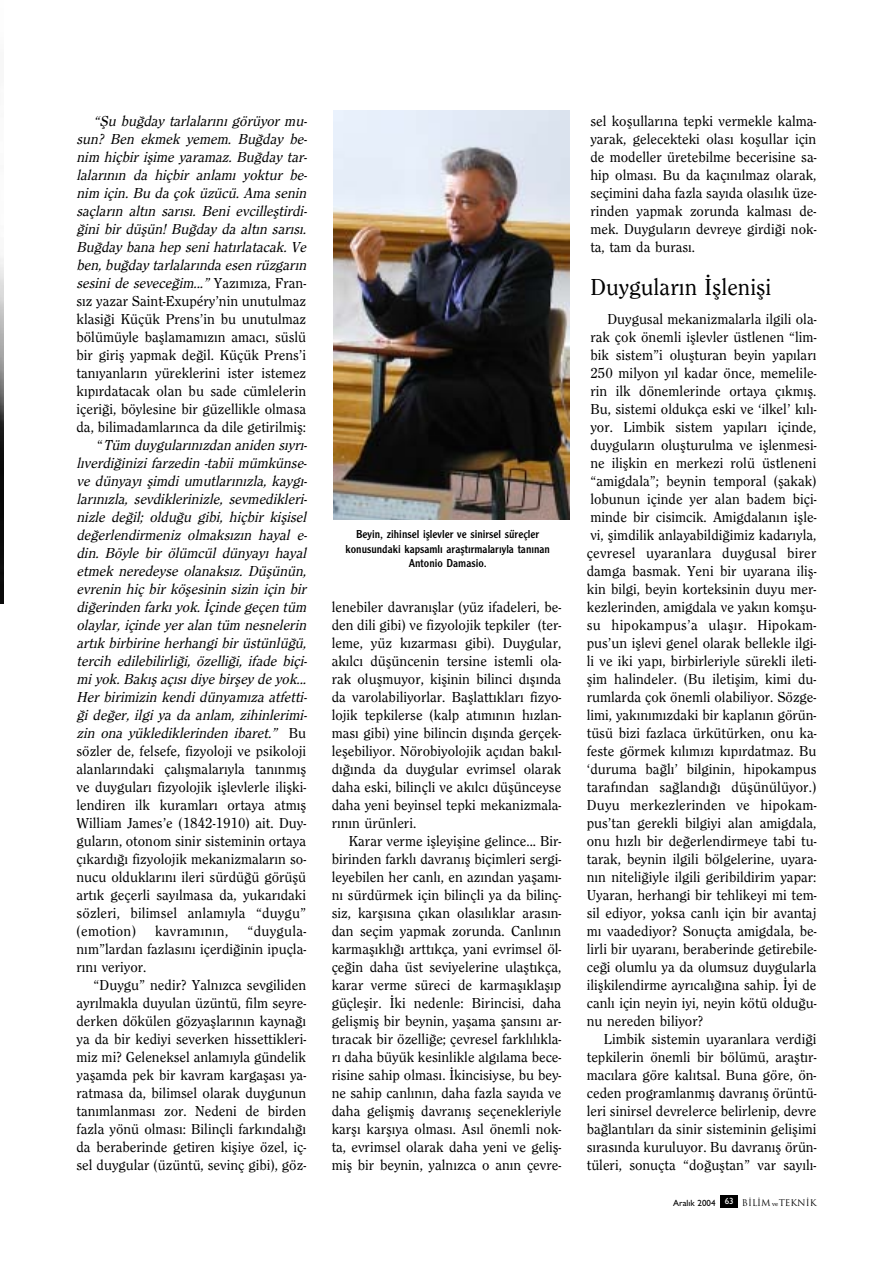
<style>
.page{position:relative;width:893px;height:1263px;background:#fff}
.page>*{position:absolute;margin:0;border:0;box-sizing:border-box;transform-origin:0 0}
.t1{font:500 24px "Clearface";color:#000}
.t2{font:500 15px/18px "Clearface";color:#000;text-align:justify}
.t3{font:italic 500 15px "Clearface";color:#000}
.t4{font:500 15px "Clearface";letter-spacing:.02em;color:#000}
.t5{font:12px/14.4px "Clearface Gothic";color:#000;text-align:center}
.t6{font:9px "Trajan";color:#000}
.s1{font-style:normal}
.s2{font-family:"Gill Sans";font-weight:500}
.s3{font-family:"Bookman Old Style";font-size:6px}
</style>
<div class="page">
<div style="left:721px;top:1195px;width:17px;height:13px;background:#000"></div>
<img style="left:0;top:257px;width:3px;height:347px">
<img style="left:334px;top:111px;width:235px;height:409px">
<p class="t3" style="left:94px;top:112px;width:216px">“fiu bu¤day tarlalar›n› görüyor mu-</p>
<p class="t3" style="left:77px;top:130px;width:234px">sun? Ben ekmek yemem. Bu¤day be-</p>
<p class="t3" style="left:77px;top:148px;width:234px">nim hiçbir iflime yaramaz. Bu¤day tar-</p>
<p class="t3" style="left:77px;top:166px;width:234px">lalar›n›n da hiçbir anlam› yoktur be-</p>
<p class="t3" style="left:77px;top:184px;width:233px">nim için. Bu da çok üzücü. Ama senin</p>
<p class="t3" style="left:77px;top:202px;width:233px">saçlar›n alt›n sar›s›. Beni evcillefltirdi-</p>
<p class="t3" style="left:77px;top:220px;width:233px">¤ini bir düflün! Bu¤day da alt›n sar›s›.</p>
<p class="t3" style="left:77px;top:238px;width:233px">Bu¤day bana hep seni hat›rlatacak. Ve</p>
<p class="t3" style="left:77px;top:256px;width:233px">ben, bu¤day tarlalar›nda esen rüzgar›n</p>
<p class="t3" style="left:77px;top:274px;width:231px">sesini de sevece¤im...” <span class="s1">Yaz›m›za, Fran-</span></p>
<p class="t2" style="left:77px;top:292px;width:231px">s›z yazar Saint-Exupéry’nin unutulmaz</p>
<p class="t2" style="left:77px;top:310px;width:231px">klasi¤i Küçük Prens’in bu unutulmaz</p>
<p class="t2" style="left:77px;top:328px;width:231px">bölümüyle bafllamam›z›n amac›, süslü</p>
<p class="t2" style="left:77px;top:346px;width:231px">bir girifl yapmak de¤il. Küçük Prens’i</p>
<p class="t2" style="left:77px;top:364px;width:231px">tan›yanlar›n yüreklerini ister istemez</p>
<p class="t2" style="left:77px;top:382px;width:231px">k›p›rdatacak olan bu sade cümlelerin</p>
<p class="t2" style="left:77px;top:400px;width:231px">içeri¤i, böylesine bir güzellikle olmasa</p>
<p class="t2" style="left:77px;top:418px;width:231px">da, bilimadamlar›nca da dile getirilmifl:</p>
<p class="t3" style="left:97px;top:436px;width:213px"><span class="s1">“</span>Tüm duygular›n›zdan aniden s›yr›-</p>
<p class="t3" style="left:77px;top:454px;width:233px">l›verdi¤inizi farzedin -tabii mümkünse-</p>
<p class="t3" style="left:77px;top:472px;width:233px">ve dünyay› flimdi umutlar›n›zla, kayg›-</p>
<p class="t3" style="left:77px;top:490px;width:234px">lar›n›zla, sevdiklerinizle, sevmedikleri-</p>
<p class="t3" style="left:77px;top:508px;width:233px">nizle de¤il; oldu¤u gibi, hiçbir kiflisel</p>
<p class="t3" style="left:77px;top:526px;width:233px">de¤erlendirmeniz olmaks›z›n hayal e-</p>
<p class="t3" style="left:77px;top:544px;width:233px">din. Böyle bir ölümcül dünyay› hayal</p>
<p class="t3" style="left:77px;top:562px;width:231px">etmek neredeyse olanaks›z. Düflünün,</p>
<p class="t3" style="left:77px;top:580px;width:233px">evrenin hiç bir köflesinin sizin için bir</p>
<p class="t3" style="left:77px;top:598px;width:233px">di¤erinden fark› yok. ‹çinde geçen tüm</p>
<p class="t3" style="left:77px;top:616px;width:233px">olaylar, içinde yer alan tüm nesnelerin</p>
<p class="t3" style="left:77px;top:634px;width:231px">art›k birbirine herhangi bir üstünlü¤ü,</p>
<p class="t3" style="left:77px;top:652px;width:233px">tercih edilebilirli¤i, özelli¤i, ifade biçi-</p>
<p class="t3" style="left:77px;top:670px;width:233px">mi yok. Bak›fl aç›s› diye birfley de yok...</p>
<p class="t3" style="left:77px;top:688px;width:233px">Her birimizin kendi dünyam›za atfetti-</p>
<p class="t3" style="left:77px;top:706px;width:233px">¤i de¤er, ilgi ya da anlam, zihinlerimi-</p>
<p class="t3" style="left:77px;top:724px;width:231px">zin ona yüklediklerinden ibaret.” <span class="s1">Bu</span></p>
<p class="t2" style="left:77px;top:742px;width:231px">sözler de, felsefe, fizyoloji ve psikoloji</p>
<p class="t2" style="left:77px;top:760px;width:231px">alanlar›ndaki çal›flmalar›yla tan›nm›fl</p>
<p class="t2" style="left:77px;top:778px;width:231px">ve duygular› fizyolojik ifllevlerle iliflki-</p>
<p class="t2" style="left:77px;top:796px;width:231px">lendiren ilk kuramlar› ortaya atm›fl</p>
<p class="t2" style="left:77px;top:814px;width:231px">William James’e (1842-1910) ait. Duy-</p>
<p class="t2" style="left:77px;top:832px;width:231px">gular›n, otonom sinir sisteminin ortaya</p>
<p class="t2" style="left:77px;top:850px;width:231px">ç›kard›¤› fizyolojik mekanizmalar›n so-</p>
<p class="t2" style="left:77px;top:868px;width:231px">nucu olduklar›n› ileri sürdü¤ü görüflü</p>
<p class="t2" style="left:77px;top:886px;width:231px">art›k geçerli say›lmasa da, yukar›daki</p>
<p class="t2" style="left:77px;top:904px;width:231px">sözleri, bilimsel anlam›yla “duygu”</p>
<p class="t4" style="left:77px;top:922px;width:61px">(emotion)</p>
<p class="t2" style="left:155px;top:922px;width:75px">kavram›n›n,</p>
<p class="t2" style="left:77px;top:922px;width:231px;text-indent:171px">“duygula&shy;n›m”lardan fazlas›n› içerdi¤inin ipuçla&shy;r›n› veriyor.</p>
<p class="t2" style="left:77px;top:976px;width:231px;text-indent:17px">“Duygu” nedir? Yaln›zca sevgiliden ayr›lmakla duyulan üzüntü, film seyre&shy;derken dökülen gözyafllar›n›n kayna¤› ya da bir kediyi severken hissettikleri&shy;miz mi? Geleneksel anlam›yla gündelik yaflamda pek bir kavram kargaflas› ya&shy;ratmasa da, bilimsel olarak duygunun tan›mlanmas› zor. Nedeni de birden fazla yönü olmas›: Bilinçli fark›ndal›¤› da beraberinde getiren kifliye özel, iç&shy;sel duygular (üzüntü, sevinç gibi), göz-</p>
<p class="t5" style="left:346px;top:527px;width:206px">Beyin, zihinsel ifllevler ve sinirsel süreçler konusundaki kapsaml› araflt›rmalar›yla tan›nan<br>Antonio Damasio.</p>
<p class="t2" style="left:332px;top:598px;width:231px">lenebiler davran›fllar (yüz ifadeleri, be&shy;den dili gibi) ve fizyolojik tepkiler (ter&shy;leme, yüz k›zarmas› gibi). Duygular, ak›lc› düflüncenin tersine istemli ola&shy;rak oluflmuyor, kiflinin bilinci d›fl›nda da varolabiliyorlar. Bafllatt›klar› fizyo&shy;lojik tepkilerse (kalp at›m›n›n h›zlan&shy;mas› gibi) yine bilincin d›fl›nda gerçek&shy;leflebiliyor. Nörobiyolojik aç›dan bak›l&shy;d›¤›nda da duygular evrimsel olarak daha eski, bilinçli ve ak›lc› düflünceyse daha yeni beyinsel tepki mekanizmala&shy;r›n›n ürünleri.</p>
<p class="t2" style="left:332px;top:832px;width:231px;text-indent:17px">Karar verme iflleyifline gelince... Bir&shy;birinden farkl› davran›fl biçimleri sergi&shy;leyebilen her canl›, en az›ndan yaflam›- n› sürdürmek için bilinçli ya da bilinç&shy;siz, karfl›s›na ç›kan olas›l›klar aras›n&shy;dan seçim yapmak zorunda. Canl›n›n karmafl›kl›¤› artt›kça, yani evrimsel öl&shy;çe¤in daha üst seviyelerine ulaflt›kça, karar verme süreci de karmafl›klafl›p güçleflir. ‹ki nedenle: Birincisi, daha geliflmifl bir beynin, yaflama flans›n› ar&shy;t›racak bir özelli¤e; çevresel farkl›l›kla&shy;r› daha büyük kesinlikle alg›lama bece&shy;risine sahip olmas›. ‹kincisiyse, bu bey&shy;ne sahip canl›n›n, daha fazla say›da ve daha geliflmifl davran›fl seçenekleriyle karfl› karfl›ya olmas›. As›l önemli nok&shy;ta, evrimsel olarak daha yeni ve gelifl&shy;mifl bir beynin, yaln›zca o an›n çevre-</p>
<p class="t2" style="left:590px;top:112px;width:228px">sel koflullar›na tepki vermekle kalma&shy;yarak, gelecekteki olas› koflullar için de modeller üretebilme becerisine sa&shy;hip olmas›. Bu da kaç›n›lmaz olarak, seçimini daha fazla say›da olas›l›k üze&shy;rinden yapmak zorunda kalmas› de&shy;mek. Duygular›n devreye girdi¤i nok&shy;ta, tam da buras›.</p>
<h1 class="t1" style="left:590px;top:273px;width:182px">Duygular›n ‹fllenifli</h1>
<p class="t2" style="left:587px;top:310px;width:231px;text-indent:21px">Duygusal mekanizmalarla ilgili ola&shy;rak çok önemli ifllevler üstlenen “lim&shy;bik sistem”i oluflturan beyin yap›lar› 250 milyon y›l kadar önce, memelile&shy;rin ilk dönemlerinde ortaya ç›km›fl.<br>Bu, sistemi oldukça eski ve ‘ilkel’ k›l›- yor. Limbik sistem yap›lar› içinde, duygular›n oluflturulma ve ifllenmesi&shy;ne iliflkin en merkezi rolü üstleneni “amigdala”; beynin temporal (flakak) lobunun içinde yer alan badem biçi&shy;minde bir cisimcik. Amigdalan›n iflle&shy;vi, flimdilik anlayabildi¤imiz kadar›yla, çevresel uyaranlara duygusal birer damga basmak. Yeni bir uyarana ilifl&shy;kin bilgi, beyin korteksinin duyu mer&shy;kezlerinden, amigdala ve yak›n komflu&shy;su hipokampus’a ulafl›r. Hipokam&shy;pus’un ifllevi genel olarak bellekle ilgi&shy;li ve iki yap›, birbirleriyle sürekli ileti&shy;flim halindeler. (Bu iletiflim, kimi du&shy;rumlarda çok önemli olabiliyor. Sözge&shy;limi, yak›n›m›zdaki bir kaplan›n görün&shy;tüsü bizi fazlaca ürkütürken, onu ka&shy;feste görmek k›l›m›z› k›p›rdatmaz. Bu ‘duruma ba¤l›’ bilginin, hipokampus taraf›ndan sa¤land›¤› düflünülüyor.)<br>Duyu merkezlerinden ve hipokam&shy;pus’tan gerekli bilgiyi alan amigdala, onu h›zl› bir de¤erlendirmeye tabi tu&shy;tarak, beynin ilgili bölgelerine, uyara&shy;n›n niteli¤iyle ilgili geribildirim yapar:<br>Uyaran, herhangi bir tehlikeyi mi tem&shy;sil ediyor, yoksa canl› için bir avantaj m› vaadediyor? Sonuçta amigdala, be&shy;lirli bir uyaran›, beraberinde getirebile&shy;ce¤i olumlu ya da olumsuz duygularla iliflkilendirme ayr›cal›¤›na sahip. ‹yi de canl› için neyin iyi, neyin kötü oldu¤u&shy;nu nereden biliyor?</p>
<p class="t2" style="left:587px;top:1030px;width:231px;text-indent:17px">Limbik sistemin uyaranlara verdi¤i tepkilerin önemli bir bölümü, araflt›r&shy;mac›lara göre kal›tsal. Buna göre, ön&shy;ceden programlanm›fl davran›fl örüntü&shy;leri sinirsel devrelerce belirlenip, devre ba¤lant›lar› da sinir sisteminin geliflimi s›ras›nda kuruluyor. Bu davran›fl örün&shy;tüleri, sonuçta “do¤ufltan” var say›l›-</p>
<p class="t6" style="left:673px;top:1197px;width:145px"><span class="s2">Aral›k 2004</span> <sup>63</sup> B‹L‹M <span class="s3">ve</span>TEKN‹K</p>
</div>
